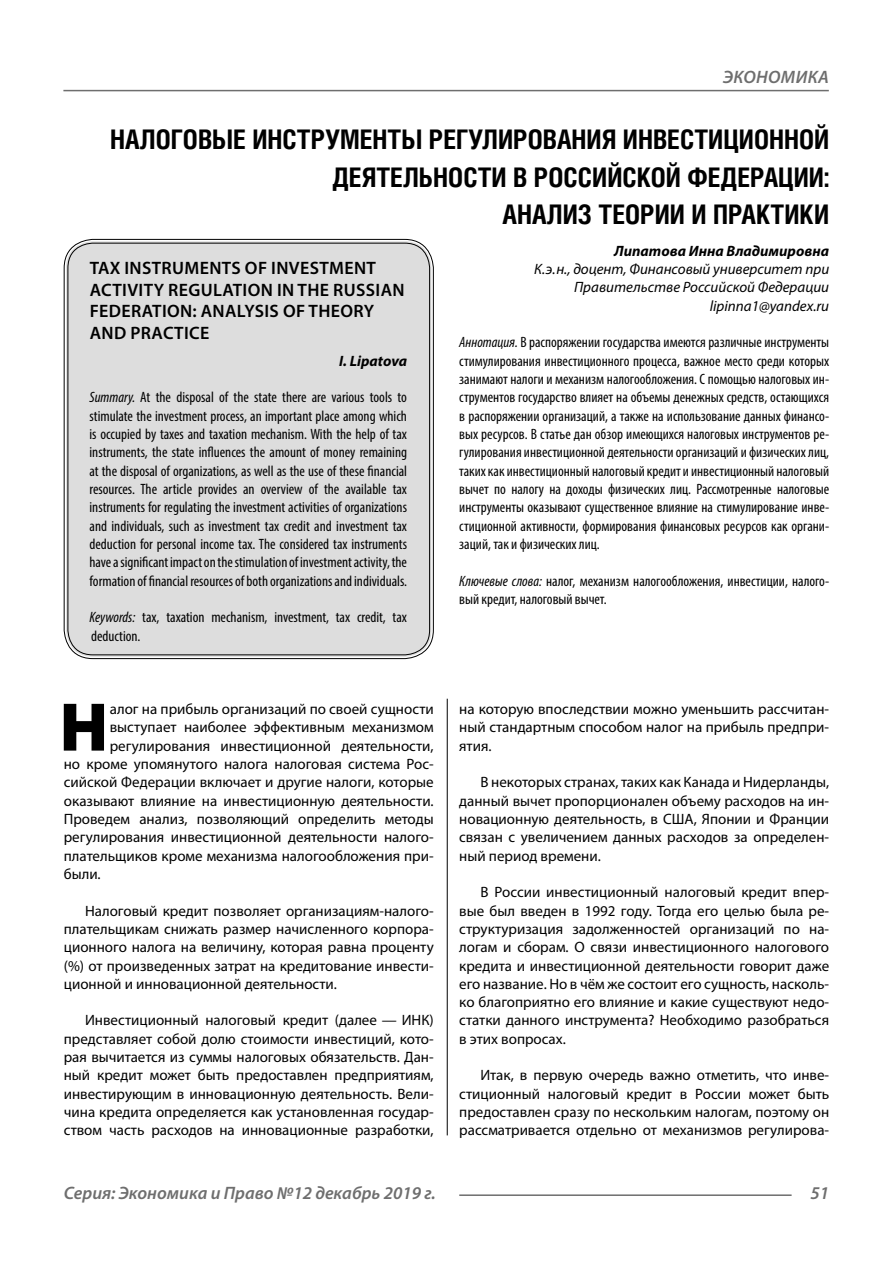
<style>
.page{position:relative;width:893px;height:1263px;background:#fff}
.page>*{position:absolute;margin:0;border:0;box-sizing:border-box;transform-origin:0 0}
.Bukvica{font:900 69.3px "Myriad Pro";color:#000}
.Header{font:700 27px/37.5px "Helios Cond C";color:#000;text-align:right}
.Header-eng{font:600 18px/21.6px "Myriad Pro";letter-spacing:.02em;color:#000}
.t1{font:italic 600 18px "Myriad Pro";color:#6e6e6e}
.Normal{font:15px/18.3px "Myriad Pro";color:#000;text-align:justify}
.Annotation-rus{font:condensed 15px/18.3px "Myriad Pro";color:#000;text-align:justify}
.Annotation-eng{font:condensed 15px/18.3px "Myriad Pro";color:#000;text-align:justify}
.Bukvica-2{font:15px "Myriad Pro";color:#000}
.Author-doc{font:italic 15px/18.3px "Myriad Pro";color:#000;text-align:right}
.Author{font:italic 700 15px "Myriad Pro";color:#000}
.Author-email{font:italic 15px "Myriad Pro";color:#000}
.Author-eng{font:italic 700 15px "Myriad Pro";color:#000}
.s1{font-style:italic}
</style>
<div class="page">
<hr style="left:447px;top:128px;width:1px;height:1007px;background:#000">
<div style="left:438px;top:677px;width:391px;height:21px;background:#fff"></div>
<div style="left:66px;top:241px;width:365px;height:416px;background:#ddd;border-radius:27px"></div>
<hr style="left:63px;top:90px;width:766px;height:1px;background:#6e6e6e">
<hr style="left:459px;top:1194px;width:333px;height:2px;background:#6e6e6e">
<p class="t1" style="left:723px;top:66px;width:24px">Экономика</p>
<p class="Header" style="left:110px;top:120px;width:720px">НАЛОГОВЫЕ ИНСТРУМЕНТЫ РЕГУЛИРОВАНИЯ ИНВЕСТИЦИОННОЙ<br>ДЕЯТЕЛЬНОСТИ В РОССИЙСКОЙ ФЕДЕРАЦИИ:<br>АНАЛИЗ ТЕОРИИ И ПРАКТИКИ</p>
<p class="Author" style="left:614px;top:241px;width:217px">Липатова Инна Владимировна</p>
<p class="Author-doc" style="left:534px;top:260px;width:297px">К.э.н., доцент, Финансовый университет при<br>Правительстве Российской Федерации</p>
<p class="Author-email" style="left:710px;top:296px;width:121px">lipinna1@yandex.ru</p>
<p class="Annotation-rus" style="left:459px;top:333px;width:371px"><span class="s1">Аннотация.</span> В распоряжении государства имеются различные инструменты стимулирования инвестиционного процесса, важное место среди которых занимают налоги и механизм налогообложения. С помощью налоговых ин&shy;струментов государство влияет на объемы денежных средств, остающихся в распоряжении организаций, а также на использование данных финансо&shy;вых ресурсов. В статье дан обзор имеющихся налоговых инструментов ре&shy;гулирования инвестиционной деятельности организаций и физических лиц, таких как инвестиционный налоговый кредит и инвестиционный налоговый вычет по налогу на доходы физических лиц. Рассмотренные налоговые инструменты оказывают существенное влияние на стимулирование инве&shy;стиционной активности, формирования финансовых ресурсов как органи&shy;заций, так и физических лиц.</p>
<p class="Annotation-rus" style="left:459px;top:571px;width:371px"><span class="s1">Ключевые слова:</span> налог, механизм налогообложения, инвестиции, налого&shy;вый кредит, налоговый вычет.</p>
<p class="Header-eng" style="left:90px;top:257px;width:316px">TAX INSTRUMENTS OF INVESTMENT<br>ACTIVITY REGULATION IN THE RUSSIAN<br>FEDERATION: ANALYSIS OF THEORY<br>AND PRACTICE</p>
<p class="Author-eng" style="left:339px;top:351px;width:69px">I. Lipatova</p>
<p class="Annotation-eng" style="left:90px;top:388px;width:319px"><span class="s1">Summary.</span> At the disposal of the state there are various tools to stimulate the investment process, an important place among which is occupied by taxes and taxation mechanism. With the help of tax instruments, the state influences the amount of money remaining at the disposal of organizations, as well as the use of these financial resources. The article provides an overview of the available tax instruments for regulating the investment activities of organizations and individuals, such as investment tax credit and investment tax deduction for personal income tax. The considered tax instruments have a significant impact on the stimulation of investment activity, the formation of financial resources of both organizations and individuals.</p>
<p class="Annotation-eng" style="left:90px;top:608px;width:319px"><span class="s1">Keywords:</span> tax, taxation mechanism, investment, tax credit, tax deduction.</p>
<p class="Bukvica" style="left:59px;top:681px;width:50px">Н</p>
<p class="Bukvica-2" style="left:110px;top:700px;width:325px">алог на прибыль организаций по своей сущности</p>
<p class="Bukvica-2" style="left:110px;top:718px;width:325px">выступает наиболее эффективным механизмом</p>
<p class="Bukvica-2" style="left:110px;top:736px;width:325px">регулирования инвестиционной деятельности,</p>
<p class="Bukvica-2" style="left:64px;top:755px;width:371px">но кроме упомянутого налога налоговая система Рос-</p>
<p class="Bukvica-2" style="left:64px;top:773px;width:371px">сийской Федерации включает и другие налоги, которые</p>
<p class="Bukvica-2" style="left:64px;top:791px;width:371px">оказывают влияние на инвестиционную деятельности.</p>
<p class="Bukvica-2" style="left:64px;top:810px;width:371px">Проведем анализ, позволяющий определить методы</p>
<p class="Bukvica-2" style="left:64px;top:828px;width:371px">регулирования инвестиционной деятельности налого-</p>
<p class="Bukvica-2" style="left:64px;top:846px;width:371px">плательщиков кроме механизма налогообложения при-</p>
<p class="Bukvica-2" style="left:64px;top:864px;width:38px">были.</p>
<p class="Normal" style="left:64px;top:901px;width:371px;text-indent:21px">Налоговый кредит позволяет организациям-налого&shy;плательщикам снижать размер начисленного корпора&shy;ционного налога на величину, которая равна проценту (%) от произведенных затрат на кредитование инвести&shy;ционной и инновационной деятельности.</p>
<p class="Normal" style="left:64px;top:1011px;width:371px;text-indent:21px">Инвестиционный налоговый кредит (далее — ИНК) представляет собой долю стоимости инвестиций, кото&shy;рая вычитается из суммы налоговых обязательств. Дан&shy;ный кредит может быть предоставлен предприятиям, инвестирующим в инновационную деятельность. Вели&shy;чина кредита определяется как установленная государ&shy;ством часть расходов на инновационные разработки,</p>
<p class="Normal" style="left:459px;top:699px;width:371px">на которую впоследствии можно уменьшить рассчитан&shy;ный стандартным способом налог на прибыль предпри&shy;ятия.</p>
<p class="Normal" style="left:459px;top:773px;width:371px;text-indent:21px">В некоторых странах, таких как Канада и Нидерланды, данный вычет пропорционален объему расходов на ин&shy;новационную деятельность, в США, Японии и Франции связан с увеличением данных расходов за определен&shy;ный период времени.</p>
<p class="Normal" style="left:459px;top:883px;width:371px;text-indent:21px">В России инвестиционный налоговый кредит впер&shy;вые был введен в 1992 году. Тогда его целью была ре&shy;структуризация задолженностей организаций по на&shy;логам и сборам. О связи инвестиционного налогового кредита и инвестиционной деятельности говорит даже его название. Но в чём же состоит его сущность, насколь&shy;ко благоприятно его влияние и какие существуют недо&shy;статки данного инструмента? Необходимо разобраться в этих вопросах.</p>
<p class="Normal" style="left:459px;top:1066px;width:371px;text-indent:21px">Итак, в первую очередь важно отметить, что инве&shy;стиционный налоговый кредит в России может быть предоставлен сразу по нескольким налогам, поэтому он рассматривается отдельно от механизмов регулирова-</p>
<p class="t1" style="left:64px;top:1182px;width:373px">Серия: Экономика и Право №12 декабрь 2019 г.</p>
<p class="t1" style="left:810px;top:1182px;width:20px">51</p>
</div>
